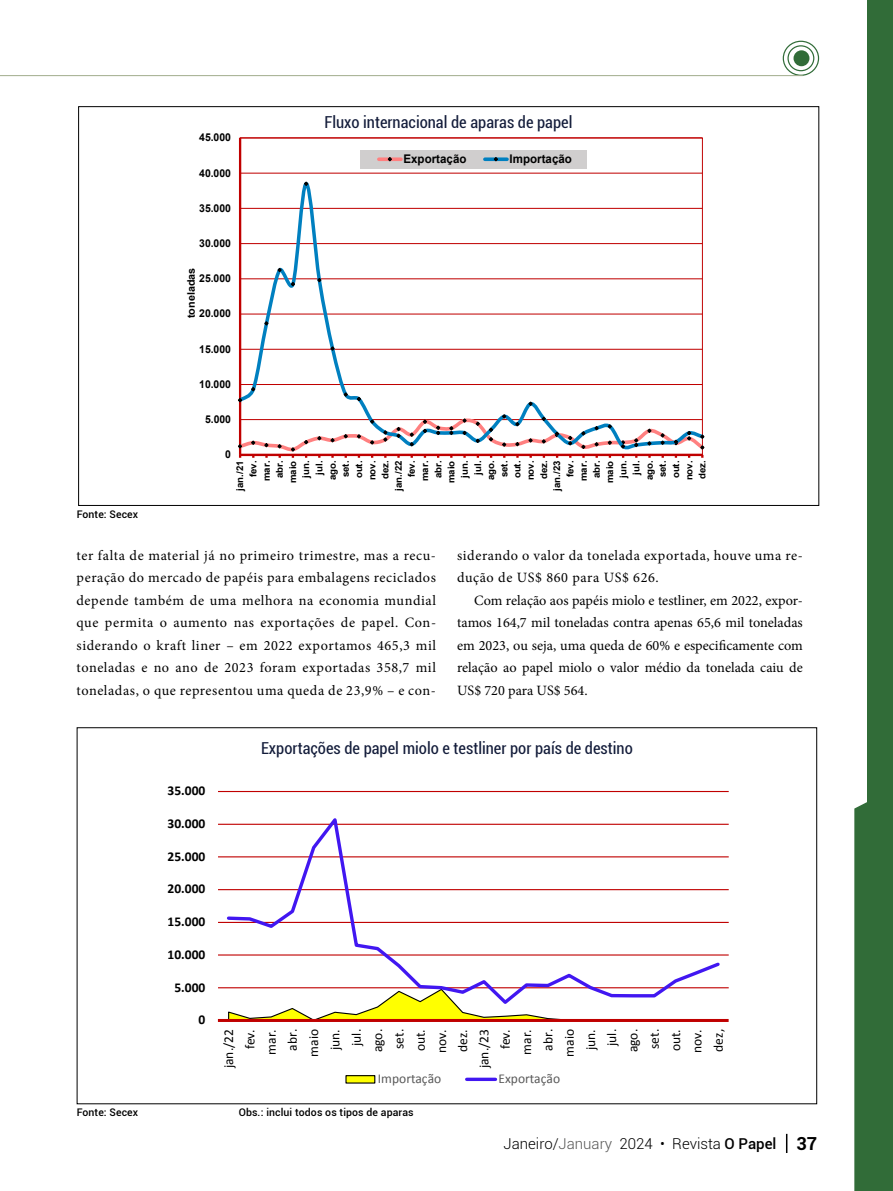
<style>
.page{position:relative;width:893px;height:1191px;background:#fff}
.page>*{position:absolute;margin:0;border:0;box-sizing:border-box;transform-origin:0 0}
.t1{font:condensed 16.5px "Roboto";color:#131c3a}
.t2{font:300 15px "Roboto";color:#000}
.t3{font:14.25px/22.5px "Minion Pro";letter-spacing:.035em;color:#000;text-align:justify}
.t4{font:13.5px/21.3px "Calibri";color:#000;text-align:right}
.t5{font:700 13.5px "Calibri";color:#000}
.t6{font:13.5px "Calibri";color:#595959}
.t7{font:700 12px "Arial";color:#000}
.t8{font:700 10.8px "Arial";letter-spacing:.005em;color:#000}
.t9{font:500 10.5px "Roboto";letter-spacing:.01em;color:#000}
.t10{font:700 10.35px "Arial";color:#000}
.t11{font:700 9.3px/13.2px "Arial";letter-spacing:-.005em;color:#000;text-align:right}
.s1{color:#575756}
.s2{font-weight:500}
.s3{font-weight:700;font-size:18px}
</style>
<div class="page">
<div style="left:867px;top:0;width:26px;height:1191px;background:#316c38"></div>
<svg style="left:782px;top:40px;width:38px;height:36px"></svg>
<hr style="left:0;top:75px;width:803px;height:1px;background:#a1ac8d">
<svg style="left:854px;top:802px;width:13px;height:389px;background:#38713f"></svg>
<svg style="left:786px;top:1133px;width:1px;height:20px"></svg>
<hr style="left:218px;top:987px;width:511px;height:1px;background:#c00000">
<hr style="left:218px;top:954px;width:511px;height:1px;background:#c00000">
<hr style="left:218px;top:922px;width:511px;height:1px;background:#c00000">
<hr style="left:218px;top:889px;width:511px;height:1px;background:#c00000">
<hr style="left:218px;top:856px;width:511px;height:1px;background:#c00000">
<hr style="left:218px;top:823px;width:511px;height:2px;background:#c00000">
<hr style="left:218px;top:791px;width:511px;height:1px;background:#c00000">
<svg style="left:228px;top:1006px;width:333px;height:13px"></svg>
<hr style="left:218px;top:1019px;width:511px;height:3px;background:#c00000">
<svg style="left:225px;top:818px;width:497px;height:188px"></svg>
<div style="left:346px;top:1075px;width:29px;height:8px;background:#ff0"></div>
<div style="left:345px;top:1075px;width:30px;height:8px;border:1px solid #000"></div>
<svg style="left:467px;top:1077px;width:28px;height:4px"></svg>
<hr style="left:240px;top:173px;width:462px;height:1px;background:#c00000">
<hr style="left:239px;top:138px;width:2px;height:317px;background:#c00000">
<svg style="left:241px;top:179px;width:462px;height:235px"></svg>
<svg style="left:238px;top:397px;width:4px;height:6px"></svg>
<svg style="left:251px;top:387px;width:5px;height:5px"></svg>
<svg style="left:264px;top:321px;width:5px;height:5px"></svg>
<svg style="left:277px;top:267px;width:5px;height:6px"></svg>
<svg style="left:290px;top:281px;width:5px;height:6px"></svg>
<svg style="left:304px;top:181px;width:5px;height:5px"></svg>
<svg style="left:317px;top:277px;width:5px;height:6px"></svg>
<svg style="left:330px;top:346px;width:5px;height:5px"></svg>
<svg style="left:343px;top:392px;width:5px;height:5px"></svg>
<svg style="left:356px;top:396px;width:5px;height:5px"></svg>
<svg style="left:528px;top:401px;width:5px;height:5px"></svg>
<svg style="left:238px;top:414px;width:467px;height:44px"></svg>
<div style="left:360px;top:150px;width:227px;height:18px;background:#d0cece"></div>
<svg style="left:379px;top:157px;width:22px;height:4px"></svg>
<svg style="left:387px;top:157px;width:5px;height:5px"></svg>
<svg style="left:485px;top:157px;width:22px;height:4px"></svg>
<svg style="left:493px;top:157px;width:5px;height:5px"></svg>
<p class="t8" style="left:199px;top:130px;width:33px">45.000</p>
<p class="t8" style="left:199px;top:166px;width:33px">40.000</p>
<p class="t8" style="left:199px;top:201px;width:33px">35.000</p>
<p class="t8" style="left:199px;top:236px;width:33px">30.000</p>
<p class="t10" style="left:184px;top:318px;width:52px;rotate:-90deg">toneladas</p>
<p class="t8" style="left:199px;top:271px;width:33px">25.000</p>
<p class="t8" style="left:199px;top:306px;width:33px">20.000</p>
<p class="t8" style="left:199px;top:342px;width:33px">15.000</p>
<p class="t8" style="left:199px;top:377px;width:33px">10.000</p>
<p class="t8" style="left:205px;top:412px;width:28px">5.000</p>
<p class="t8" style="left:225px;top:447px;width:7px">0</p>
<p class="t1" style="left:324px;top:111px;width:249px">Fluxo internacional de aparas de papel</p>
<p class="t7" style="left:403px;top:151px;width:65px">Exportação</p>
<p class="t7" style="left:509px;top:151px;width:64px">Importação</p>
<p class="t9" style="left:77px;top:507px;width:63px">Fonte: Secex</p>
<p class="t11" style="left:234px;top:490px;width:31px;rotate:-90deg">jan./21 fev. mar. abr. maio jun. jul. ago. set. out. nov. dez. jan./22 fev. mar. abr. maio jun. jul. ago. set. out. nov. dez. jan./23 fev. mar. abr. maio jun. jul. ago. set. out. nov. dez.</p>
<p class="t3" style="left:77px;top:544px;width:361px">ter falta de material já no primeiro trimestre, mas a recu&shy;peração do mercado de papéis para embalagens reciclados depende também de uma melhora na economia mundial que permita o aumento nas exportações de papel. Con&shy;siderando o kraft liner – em 2022 exportamos 465,3 mil toneladas e no ano de 2023 foram exportadas 358,7 mil toneladas, o que representou uma queda de 23,9% – e con-</p>
<p class="t3" style="left:457px;top:544px;width:347px">siderando o valor da tonelada exportada, houve uma re&shy;dução de US$ 860 para US$ 626.</p>
<p class="t3" style="left:457px;top:589px;width:347px;text-indent:17px">Com relação aos papéis miolo e testliner, em 2022, expor&shy;tamos 164,7 mil toneladas contra apenas 65,6 mil toneladas em 2023, ou seja, uma queda de 60% e especificamente com relação ao papel miolo o valor médio da tonelada caiu de US$ 720 para US$ 564.</p>
<p class="t5" style="left:168px;top:782px;width:39px">35.000</p>
<p class="t5" style="left:168px;top:815px;width:39px">30.000</p>
<p class="t5" style="left:168px;top:848px;width:39px">25.000</p>
<p class="t5" style="left:168px;top:880px;width:39px">20.000</p>
<p class="t5" style="left:168px;top:913px;width:39px">15.000</p>
<p class="t5" style="left:168px;top:946px;width:39px">10.000</p>
<p class="t5" style="left:174px;top:978px;width:32px">5.000</p>
<p class="t5" style="left:199px;top:1011px;width:8px">0</p>
<p class="t1" style="left:261px;top:736px;width:373px">Exportações de papel miolo e testliner por país de destino</p>
<p class="t4" style="left:217px;top:1068px;width:41px;rotate:-90deg">jan./22 fev. mar. abr. maio jun. jul. ago. set. out. nov. dez. jan./23 fev. mar. abr. maio jun. jul. ago. set. out. nov. dez,</p>
<p class="t6" style="left:378px;top:1070px;width:65px">Importação</p>
<p class="t6" style="left:498px;top:1070px;width:63px">Exportação</p>
<p class="t9" style="left:77px;top:1105px;width:63px">Fonte: Secex</p>
<p class="t9" style="left:239px;top:1105px;width:176px">Obs.: inclui todos os tipos de aparas</p>
<p class="t2" style="left:504px;top:1133px;width:315px">Janeiro/<span class="s1">January</span> 2024 • Revista <span class="s2">O Papel</span> <span class="s3">37</span></p>
</div>
